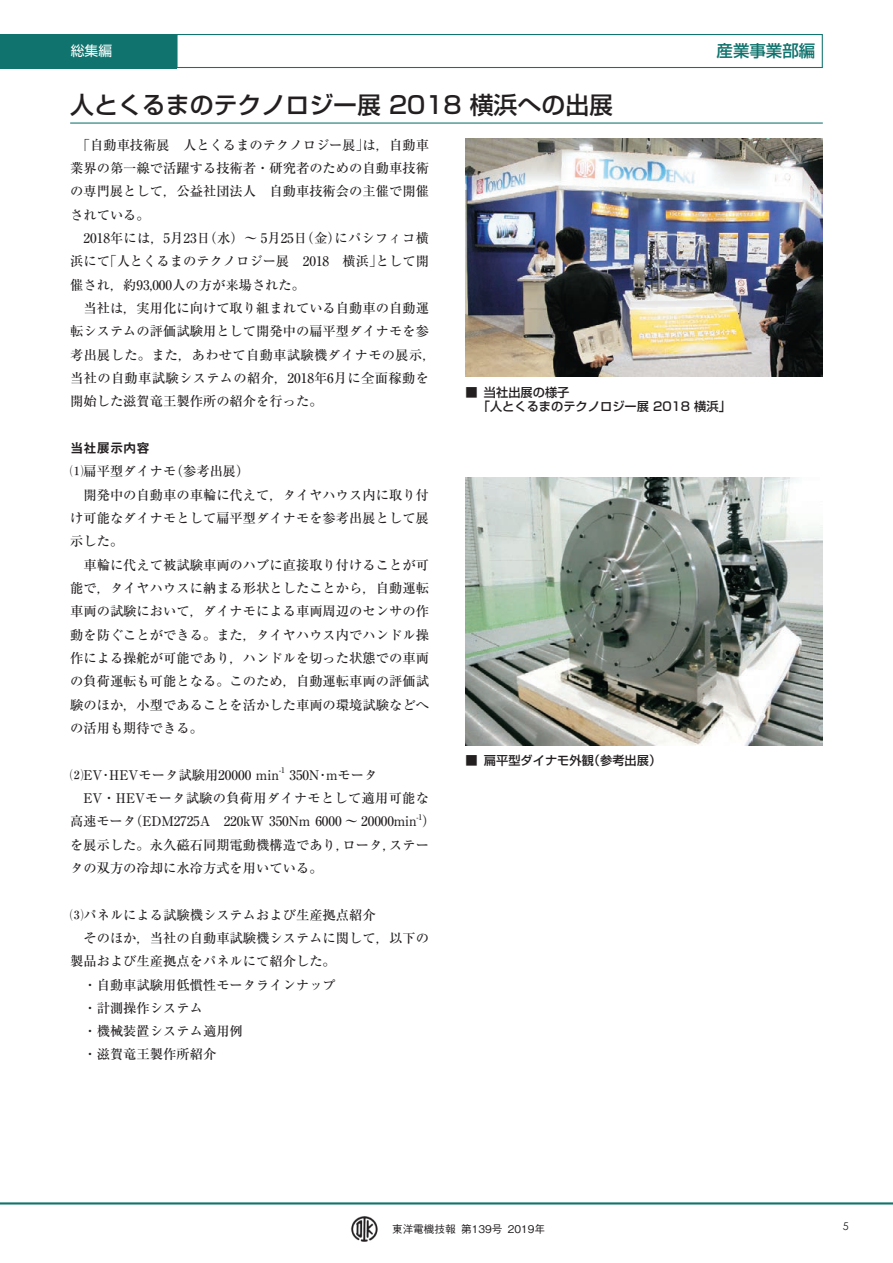
<style>
.page{position:relative;width:893px;height:1263px;background:#fff}
.page>*{position:absolute;margin:0;border:0;box-sizing:border-box;transform-origin:0 0}
.t1{font:500 23.85px "Shin Go Pro";color:#231f20}
.t2{font:500 16.5px "Shin Go Pro";color:#10736d}
.t3{font:13.8px "Shin Go Pro";color:#fff}
.t4{font:500 13.35px/23.2px "Ryumin Pro";color:#231f20;text-align:justify}
.t5{font:500 13.35px "Ryumin Pro";letter-spacing:.02em;color:#231f20}
.t6{font:13.35px "Midashi Go Pro MB31";color:#231f20}
.t7{font:500 12.15px/14.9px "Shin Go Pro";color:#231f20}
.t8{font:500 10.65px "Gothic BBB Pro";color:#231f20}
.t9{font:10.65px "Century Gothic";color:#231f20}
.t10{font:500 7.8px "Ryumin Pro";color:#231f20}
</style>
<div class="page">
<hr style="left:0;top:1202px;width:893px;height:2px;background:#10736d">
<div style="left:176px;top:34px;width:647px;height:34px;border:1px solid #10736d"></div>
<div style="left:0;top:34px;width:176px;height:34px;background:#10736d"></div>
<hr style="left:70px;top:123px;width:753px;height:1px;background:#10736d">
<img style="left:466px;top:139px;width:357px;height:238px">
<img style="left:466px;top:477px;width:357px;height:268px">
<img style="left:351px;top:1216px;width:27px;height:26px">
<p class="t3" style="left:71px;top:40px;width:43px">総集編</p>
<p class="t2" style="left:716px;top:37px;width:100px">産業事業部編</p>
<h1 class="t1" style="left:70px;top:86px;width:544px">人とくるまのテクノロジー展 2018 横浜への出展</h1>
<p class="t4" style="left:70px;top:132px;width:360px;text-indent:7px">「自動車技術展　人とくるまのテクノロジー展」は，自動車業界の第一線で活躍する技術者・研究者のための自動車技術の専門展として，公益社団法人　自動車技術会の主催で開催されている。</p>
<p class="t4" style="left:70px;top:226px;width:360px;text-indent:13px">2018年には，5月23日（水）～ 5月25日（金）にパシフィコ横浜にて「人とくるまのテクノロジー展　2018　横浜」として開催され，約93,000人の方が来場された。</p>
<p class="t4" style="left:70px;top:295px;width:367px;text-align:left;text-indent:13px">当社は，実用化に向けて取り組まれている自動車の自動運転システムの評価試験用として開発中の扁平型ダイナモを参考出展した。また，あわせて自動車試験機ダイナモの展示，当社の自動車試験システムの紹介，2018年6月に全面稼動を開始した滋賀竜王製作所の紹介を行った。</p>
<p class="t6" style="left:70px;top:437px;width:81px">当社展示内容</p>
<p class="t4" style="left:70px;top:459px;width:181px">⑴扁平型ダイナモ（参考出展）</p>
<p class="t4" style="left:83px;top:482px;width:347px">開発中の自動車の車輪に代えて，タイヤハウス内に取り付</p>
<p class="t4" style="left:70px;top:505px;width:360px">け可能なダイナモとして扁平型ダイナモを参考出展として展</p>
<p class="t4" style="left:70px;top:529px;width:55px">示した。</p>
<p class="t4" style="left:83px;top:552px;width:347px">車輪に代えて被試験車両のハブに直接取り付けることが可</p>
<p class="t4" style="left:70px;top:575px;width:360px">能で，タイヤハウスに納まる形状としたことから，自動運転</p>
<p class="t4" style="left:70px;top:599px;width:360px">車両の試験において，ダイナモによる車両周辺のセンサの作</p>
<p class="t4" style="left:70px;top:622px;width:360px">動を防ぐことができる。また，タイヤハウス内でハンドル操</p>
<p class="t4" style="left:70px;top:645px;width:360px">作による操舵が可能であり，ハンドルを切った状態での車両</p>
<p class="t4" style="left:70px;top:669px;width:360px">の負荷運転も可能となる。このため，自動運転車両の評価試</p>
<p class="t4" style="left:70px;top:692px;width:360px">験のほか，小型であることを活かした車両の環境試験などへ</p>
<p class="t4" style="left:70px;top:715px;width:134px">の活用も期待できる。</p>
<p class="t4" style="left:70px;top:762px;width:210px">⑵EV･HEVモータ試験用20000 min</p>
<p class="t10" style="left:279px;top:764px;width:7px">-1</p>
<p class="t4" style="left:289px;top:762px;width:90px">350N･mモータ</p>
<p class="t5" style="left:83px;top:787px;width:347px">EV・HEVモータ試験の負荷用ダイナモとして適用可能な</p>
<p class="t4" style="left:70px;top:809px;width:367px">高速モータ（EDM2725A　220kW 350Nm 6000 ～ 20000min ）</p>
<p class="t7" style="left:478px;top:383px;width:255px;text-indent:-12px">■ 当社出展の様子<br>「人とくるまのテクノロジー展 2018 横浜」</p>
<p class="t7" style="left:466px;top:751px;width:197px">■ 扁平型ダイナモ外観（参考出展）</p>
<p class="t10" style="left:417px;top:811px;width:7px">-1</p>
<p class="t4" style="left:70px;top:832px;width:360px">を展示した。永久磁石同期電動機構造であり，ロータ，ステータの双方の冷却に水冷方式を用いている。</p>
<p class="t4" style="left:70px;top:902px;width:307px">⑶パネルによる試験機システムおよび生産拠点紹介</p>
<p class="t4" style="left:83px;top:925px;width:347px">そのほか，当社の自動車試験機システムに関して，以下の</p>
<p class="t4" style="left:70px;top:948px;width:267px">製品および生産拠点をパネルにて紹介した。</p>
<p class="t4" style="left:83px;top:972px;width:254px">・自動車試験用低慣性モータラインナップ</p>
<p class="t4" style="left:83px;top:995px;width:121px">・計測操作システム</p>
<p class="t4" style="left:83px;top:1018px;width:161px">・機械装置システム適用例</p>
<p class="t4" style="left:83px;top:1042px;width:134px">・滋賀竜王製作所紹介</p>
<p class="t8" style="left:392px;top:1220px;width:155px">東洋電機技報 第139号 2019年</p>
<p class="t9" style="left:843px;top:1219px;width:7px">5</p>
</div>
